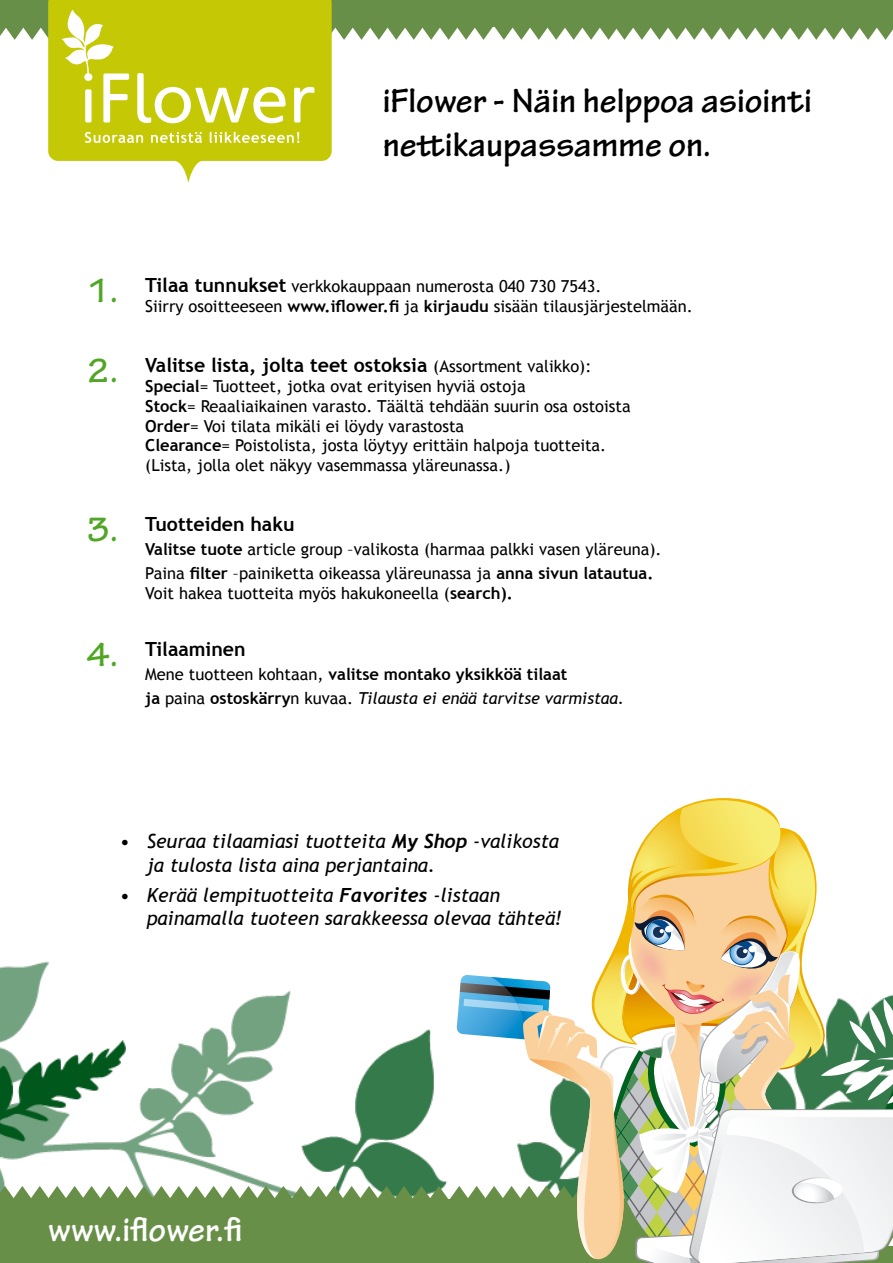
<style>
.page{position:relative;width:893px;height:1263px;background:#fff}
.page>*{position:absolute;margin:0;border:0;box-sizing:border-box;transform-origin:0 0}
.t1{font:700 36px/43.2px "Tekton Pro";color:#000}
.t2{font:700 36px "Tekton Pro";letter-spacing:.005em;color:#fff}
.t3{font:700 36px "Tekton Pro";color:#52a625}
.t4{font:italic 19.5px/23.4px "Trebuchet MS";color:#000}
.t5{font:700 19.5px "Trebuchet MS";color:#000}
.t6{font:16.5px/19.8px "Trebuchet MS";color:#000}
.t7{font:700 16.5px/24px "Trebuchet MS";color:#000}
.s1{font-weight:700;font-size:19.5px}
.s2{font-weight:700}
.s3{font-weight:400;font-size:16.5px}
.s4{font-weight:400}
.s5{font-weight:400;font-style:italic}
.s6{font-family:"Trebuchet";font-weight:700}
</style>
<div class="page">
<div style="left:0;top:0;width:494px;height:26px;background:#688f47"></div>
<div style="left:414px;top:0;width:479px;height:26px;background:#688f47"></div>
<svg style="left:48px;top:0;width:284px;height:183px;fill:#c5c905"></svg>
<svg style="left:0;top:9px;width:893px;height:114px"></svg>
<svg style="left:85px;top:132px;width:58px;height:11px"></svg>
<svg style="left:151px;top:132px;width:51px;height:11px"></svg>
<svg style="left:210px;top:132px;width:89px;height:11px"></svg>
<svg style="left:0;top:798px;width:893px;height:465px"></svg>
<h1 class="t1" style="left:383px;top:80px;width:431px">iFlower - Näin helppoa asiointi nettikaupassamme on.</h1>
<h1 class="t3" style="left:86px;top:269px;width:33px">1.</h1>
<p class="t6" style="left:145px;top:276px;width:549px"><span class="s1">Tilaa tunnukset</span> verkkokauppaan numerosta 040 730 7543.<br>Siirry osoitteeseen <span class="s2">www.iflower.fi</span> ja <span class="s2">kirjaudu</span> sisään tilausjärjestelmään.</p>
<h1 class="t3" style="left:86px;top:350px;width:33px">2.</h1>
<p class="t5" style="left:145px;top:353px;width:448px">Valitse lista, jolta teet ostoksia <span class="s3">(Assortment valikko):</span></p>
<p class="t6" style="left:145px;top:376px;width:487px"><span class="s2">Special</span>= Tuotteet, jotka ovat erityisen hyviä ostoja<br><span class="s2">Stock</span>= Reaaliaikainen varasto. Täältä tehdään suurin osa ostoista <span class="s2">Order</span>= Voi tilata mikäli ei löydy varastosta<br><span class="s2">Clearance</span>= Poistolista, josta löytyy erittäin halpoja tuotteita. (Lista, jolla olet näkyy vasemmassa yläreunassa.)</p>
<h1 class="t3" style="left:86px;top:509px;width:33px">3.</h1>
<h1 class="t3" style="left:86px;top:633px;width:33px">4.</h1>
<p class="t5" style="left:145px;top:512px;width:151px">Tuotteiden haku</p>
<p class="t6" style="left:145px;top:538px;width:518px;line-height:24px"><span class="s2">Valitse tuote</span> article group –valikosta (harmaa palkki vasen yläreuna).<br>Paina <span class="s2">filter</span> –painiketta oikeassa yläreunassa ja <span class="s2">anna sivun latautua.</span></p>
<p class="t6" style="left:145px;top:583px;width:369px">Voit hakea tuotteita myös hakukoneella (<span class="s2">search).</span></p>
<p class="t5" style="left:145px;top:637px;width:102px">Tilaaminen</p>
<p class="t7" style="left:145px;top:662px;width:481px"><span class="s4">Mene tuotteen kohtaan,</span> valitse montako yksikköä tilaat<br>ja <span class="s4">paina</span> ostoskärry<span class="s4">n kuvaa.</span> <span class="s5">Tilausta ei enää tarvitse varmistaa.</span></p>
<p class="t4" style="left:147px;top:830px;width:414px;text-indent:-27px">• Seuraa tilaamiasi tuotteita <span class="s6">My Shop</span> -valikosta ja tulosta lista aina perjantaina.</p>
<p class="t4" style="left:147px;top:883px;width:417px;text-indent:-27px">• Kerää lempituotteita <span class="s6">Favorites</span> -listaan painamalla tuoteen sarakkeessa olevaa tähteä!</p>
<h1 class="t2" style="left:48px;top:1208px;width:196px">www.iflower.fi</h1>
</div>
